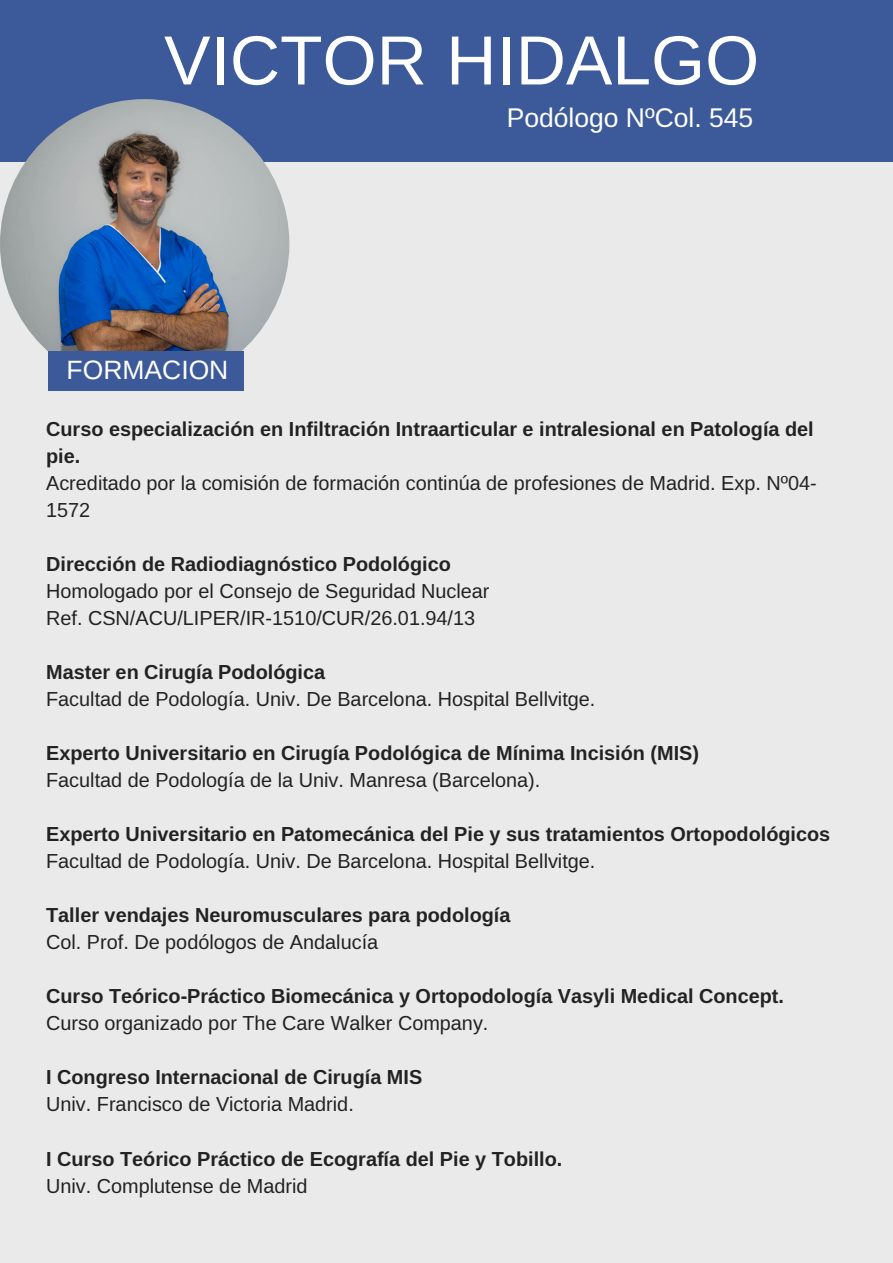
<style>
.page{position:relative;width:893px;height:1263px;background:#eaeaea}
.page>*{position:absolute;margin:0;border:0;box-sizing:border-box;transform-origin:0 0}
.t1{font:69.6px "Libra Sans";color:#fff}
.t2{font:26.55px "Libra Sans";color:#fff}
.t3{font:26.55px "Arimo";color:#fff}
.t4{font:700 19.8px/27px "Libra Sans";color:#222}
.t5{font:19.8px/27px "Libra Sans";color:#222}
</style>
<div class="page">
<div style="left:0;top:0;width:893px;height:162px;background:#3c5a99"></div>
<img style="left:0;top:99px;width:289px;height:289px;border-radius:50%">
<div style="left:48px;top:351px;width:196px;height:40px;background:#3c5a99"></div>
<h1 class="t1" style="left:164px;top:21px;width:597px">VICTOR HIDALGO</h1>
<h2 class="t2" style="left:507px;top:103px;width:248px">Podólogo NºCol. 545</h2>
<h2 class="t3" style="left:67px;top:355px;width:163px">FORMACION</h2>
<p class="t4" style="left:46px;top:415px;width:769px">Curso especialización en Infiltración Intraarticular e intralesional en Patología del pie.</p>
<p class="t5" style="left:46px;top:469px;width:772px">Acreditado por la comisión de formación continúa de profesiones de Madrid. Exp. Nº04-<br>1572</p>
<p class="t4" style="left:46px;top:550px;width:406px">Dirección de Radiodiagnóstico Podológico</p>
<p class="t5" style="left:46px;top:578px;width:445px">Homologado por el Consejo de Seguridad Nuclear<br>Ref. CSN/ACU/LIPER/IR-1510/CUR/26.01.94/13</p>
<p class="t4" style="left:46px;top:659px;width:281px">Master en Cirugía Podológica</p>
<p class="t5" style="left:46px;top:686px;width:551px">Facultad de Podología. Univ. De Barcelona. Hospital Bellvitge.</p>
<p class="t4" style="left:46px;top:740px;width:654px">Experto Universitario en Cirugía Podológica de Mínima Incisión (MIS)</p>
<p class="t5" style="left:46px;top:767px;width:496px">Facultad de Podología de la Univ. Manresa (Barcelona).</p>
<p class="t4" style="left:46px;top:821px;width:786px">Experto Universitario en Patomecánica del Pie y sus tratamientos Ortopodológicos</p>
<p class="t5" style="left:46px;top:848px;width:551px">Facultad de Podología. Univ. De Barcelona. Hospital Bellvitge.</p>
<p class="t4" style="left:46px;top:902px;width:466px">Taller vendajes Neuromusculares para podología</p>
<p class="t5" style="left:46px;top:929px;width:334px">Col. Prof. De podólogos de Andalucía</p>
<p class="t4" style="left:46px;top:983px;width:739px">Curso Teórico-Práctico Biomecánica y Ortopodología Vasyli Medical Concept.</p>
<p class="t5" style="left:46px;top:1010px;width:444px">Curso organizado por The Care Walker Company.</p>
<p class="t4" style="left:46px;top:1064px;width:378px">I Congreso Internacional de Cirugía MIS</p>
<p class="t5" style="left:46px;top:1091px;width:309px">Univ. Francisco de Victoria Madrid.</p>
<p class="t4" style="left:46px;top:1145px;width:518px">I Curso Teórico Práctico de Ecografía del Pie y Tobillo.</p>
<p class="t5" style="left:46px;top:1172px;width:263px">Univ. Complutense de Madrid</p>
</div>
